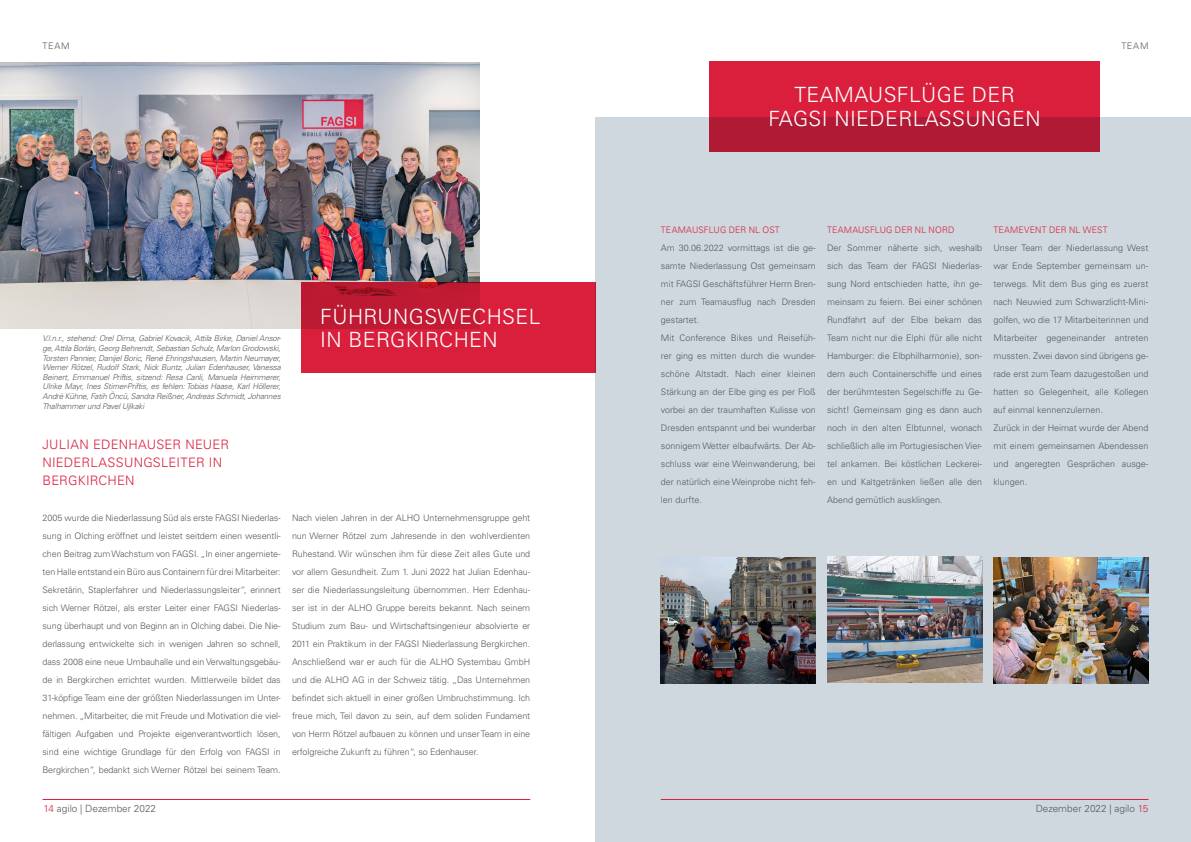
<style>
.page{position:relative;width:1191px;height:842px;background:#fff}
.page>*{position:absolute;margin:0;border:0;box-sizing:border-box;transform-origin:0 0}
.t1{font:300 21px/23.2px "Univers LT Pro 45";letter-spacing:.02em;color:#fff}
.t2{font:300 13px/18px "Univers LT Pro 45";letter-spacing:.015em;color:#da1f3d}
.t3{font:300 10px "Univers LT Pro 45";color:#58595b}
.t4{font:300 9px/18px "Univers LT Pro 45";color:#58595b;text-align:justify}
.t5{font:300 9px "Univers LT Pro 45";letter-spacing:.015em;color:#da1f3d}
.t6{font:italic 300 8px/9.6px "Univers LT Pro 45";letter-spacing:-.02em;color:#58595b;text-align:justify}
.s1{color:#da1f3d}
</style>
<div class="page">
<hr style="left:43px;top:799px;width:487px;height:1px;background:#da1f3d">
<div style="left:595px;top:117px;width:596px;height:725px;background:#ced8de"></div>
<img style="left:0;top:62px;width:480px;height:267px">
<svg style="left:300px;top:283px;width:295px;height:90px;background:#d11e3a"></svg>
<img style="left:993px;top:557px;width:155px;height:126px">
<img style="left:661px;top:557px;width:155px;height:126px">
<img style="left:827px;top:557px;width:155px;height:126px">
<svg style="left:709px;top:61px;width:390px;height:90px;background:#ca1d39"></svg>
<hr style="left:660px;top:799px;width:488px;height:1px;background:#da1f3d">
<p class="t4" style="left:42px;top:37px;width:29px">TEAM</p>
<p class="t4" style="left:1121px;top:37px;width:29px">TEAM</p>
<p class="t6" style="left:43px;top:334px;width:240px">V.l.n.r., stehend: Orel Dima, Gabriel Kovacik, Attila Birke, Daniel Ansor&shy;ge, Attila Borlán, Georg Behrendt, Sebastian Schulz, Marlon Grodowski, Torsten Pannier, Danijel Boric, René Ehringshausen, Martin Neumayer, Werner Rötzel, Rudolf Stark, Nick Buntz, Julian Edenhauser, Vanessa Beinert, Emmanuel Priftis, sitzend: Resa Canli, Manuela Heimmerer, Ulrike Mayr, Ines Stirner-Priftis, es fehlen: Tobias Haase, Karl Höllerer, André Kühne, Fatih Öncü, Sandra Reißner, Andreas Schmidt, Johannes Thalhammer und Pavel Ujlkaki</p>
<h1 class="t1" style="left:320px;top:306px;width:222px">FÜHRUNGSWECHSEL<br>IN BERGKIRCHEN</h1>
<h2 class="t2" style="left:43px;top:436px;width:188px">JULIAN EDENHAUSER NEUER<br>NIEDERLASSUNGSLEITER IN<br>BERGKIRCHEN</h2>
<p class="t4" style="left:43px;top:509px;width:240px">2005 wurde die Niederlassung Süd als erste FAGSI Niederlas&shy;sung in Olching eröffnet und leistet seitdem einen wesentli&shy;chen Beitrag zum Wachstum von FAGSI. „In einer angemiete&shy;ten Halle entstand ein Büro aus Containern für drei Mitarbeiter:<br>Sekretärin, Staplerfahrer und Niederlassungsleiter“, erinnert sich Werner Rötzel, als erster Leiter einer FAGSI Niederlas&shy;sung überhaupt und von Beginn an in Olching dabei. Die Nie&shy;derlassung entwickelte sich in wenigen Jahren so schnell, dass 2008 eine neue Umbauhalle und ein Verwaltungsgebäu&shy;de in Bergkirchen errichtet wurden. Mittlerweile bildet das 31-köpfige Team eine der größten Niederlassungen im Unter&shy;nehmen. „Mitarbeiter, die mit Freude und Motivation die viel&shy;fältigen Aufgaben und Projekte eigenverantwortlich lösen, sind eine wichtige Grundlage für den Erfolg von FAGSI in Bergkirchen“, bedankt sich Werner Rötzel bei seinem Team.</p>
<p class="t4" style="left:292px;top:509px;width:240px">Nach vielen Jahren in der ALHO Unternehmensgruppe geht nun Werner Rötzel zum Jahresende in den wohlverdienten Ruhestand. Wir wünschen ihm für diese Zeit alles Gute und vor allem Gesundheit. Zum 1. Juni 2022 hat Julian Edenhau&shy;ser die Niederlassungsleitung übernommen. Herr Edenhau&shy;ser ist in der ALHO Gruppe bereits bekannt. Nach seinem Studium zum Bau- und Wirtschaftsingenieur absolvierte er 2011 ein Praktikum in der FAGSI Niederlassung Bergkirchen.<br>Anschließend war er auch für die ALHO Systembau GmbH und die ALHO AG in der Schweiz tätig. „Das Unternehmen befindet sich aktuell in einer großen Umbruchstimmung. Ich freue mich, Teil davon zu sein, auf dem soliden Fundament von Herrn Rötzel aufbauen zu können und unser Team in eine erfolgreiche Zukunft zu führen“, so Edenhauser.</p>
<p class="t3" style="left:43px;top:803px;width:114px"><span class="s1">14</span> agilo | Dezember 2022</p>
<h1 class="t1" style="left:768px;top:84px;width:273px;text-align:center">TEAMAUSFLÜGE DER<br>FAGSI NIEDERLASSUNGEN</h1>
<p class="t5" style="left:661px;top:225px;width:120px">TEAMAUSFLUG DER NL OST</p>
<p class="t4" style="left:661px;top:239px;width:156px;text-align:left">Am 30.06.2022 vormittags ist die ge&shy;samte Niederlassung Ost gemeinsam mit FAGSI Geschäftsführer Herrn Bren&shy;ner zum Teamausflug nach Dresden gestartet.<br>Mit Conference Bikes und Reisefüh&shy;rer ging es mitten durch die wunder&shy;schöne Altstadt. Nach einer kleinen Stärkung an der Elbe ging es per Floß vorbei an der traumhaften Kulisse von Dresden entspannt und bei wunderbar sonnigem Wetter elbaufwärts. Der Ab&shy;schluss war eine Weinwanderung, bei der natürlich eine Weinprobe nicht feh&shy;len durfte.</p>
<p class="t5" style="left:827px;top:225px;width:129px">TEAMAUSFLUG DER NL NORD</p>
<p class="t4" style="left:827px;top:239px;width:156px">Der Sommer näherte sich, weshalb sich das Team der FAGSI Niederlas&shy;sung Nord entschieden hatte, ihn ge&shy;meinsam zu feiern. Bei einer schönen Rundfahrt auf der Elbe bekam das Team nicht nur die Elphi (für alle nicht Hamburger: die Elbphilharmonie), son&shy;dern auch Containerschiffe und eines der berühmtesten Segelschiffe zu Ge&shy;sicht! Gemeinsam ging es dann auch noch in den alten Elbtunnel, wonach schließlich alle im Portugiesischen Vier&shy;tel ankamen. Bei köstlichen Leckerei&shy;en und Kaltgetränken ließen alle den Abend gemütlich ausklingen.</p>
<p class="t5" style="left:993px;top:225px;width:116px">TEAMEVENT DER NL WEST</p>
<p class="t4" style="left:993px;top:239px;width:156px;text-align:left">Unser Team der Niederlassung West war Ende September gemeinsam un&shy;terwegs. Mit dem Bus ging es zuerst nach Neuwied zum Schwarzlicht-Mini&shy;golfen, wo die 17 Mitarbeiterinnen und Mitarbeiter gegeneinander antreten mussten. Zwei davon sind übrigens ge&shy;rade erst zum Team dazugestoßen und hatten so Gelegenheit, alle Kollegen auf einmal kennenzulernen.<br>Zurück in der Heimat wurde der Abend mit einem gemeinsamen Abendessen und angeregten Gesprächen ausge&shy;klungen.</p>
<p class="t3" style="left:1035px;top:803px;width:114px">Dezember 2022 | agilo <span class="s1">15</span></p>
</div>
